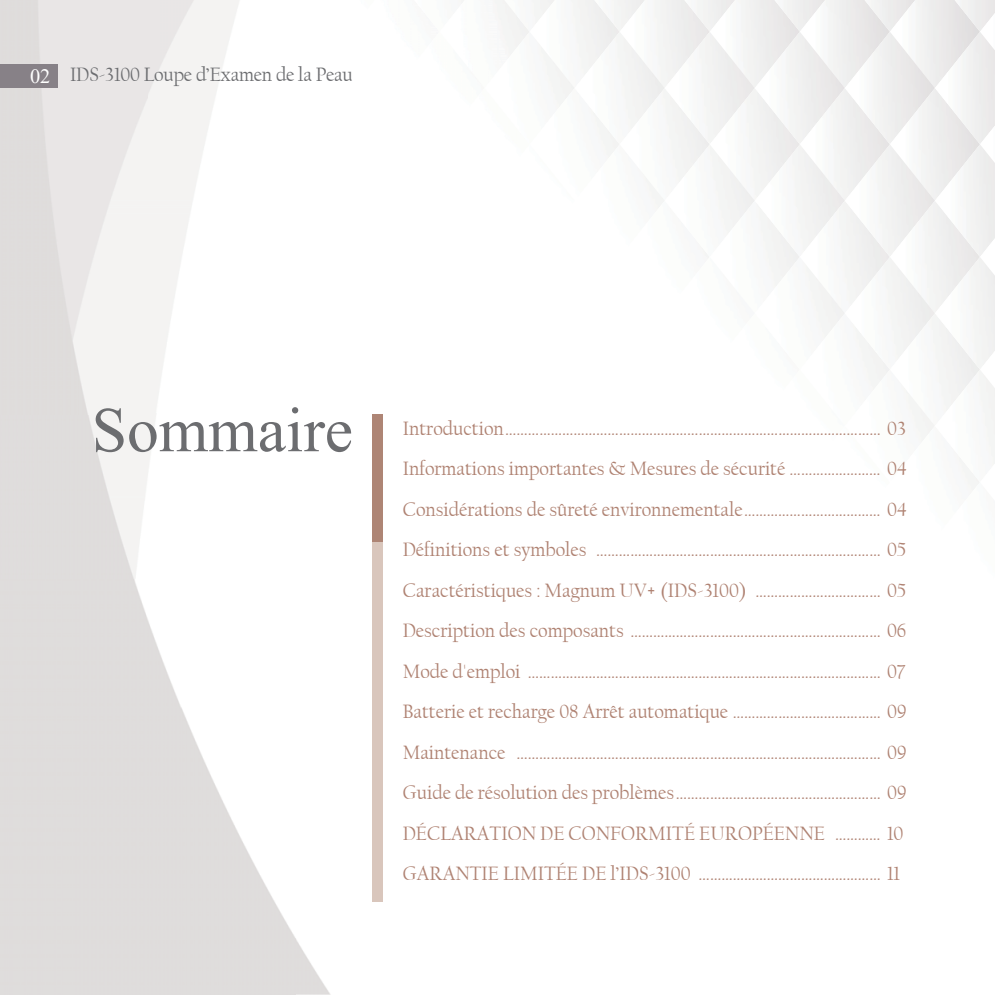
<style>
.page{position:relative;width:995px;height:995px;background:#fff}
.page>*{position:absolute;margin:0;border:0;box-sizing:border-box;transform-origin:0 0}
.t1{font:63.45px "Times New Roman";color:#6c6d70}
.t2{font:20.25px/40.5px "Californian FB";color:#af8272;scale:.95 1}
.t3{font:20.25px "Californian FB";letter-spacing:-.01em;color:#6c6d70;scale:.95 1}
.t4{font:20.25px "Times New Roman";color:#fff}
</style>
<div class="page">
<img style="left:684px;top:0;width:51px;height:32px">
<img style="left:774px;top:0;width:51px;height:32px">
<img style="left:865px;top:0;width:50px;height:32px">
<img style="left:955px;top:0;width:40px;height:32px">
<img style="left:980px;top:13px;width:15px;height:19px">
<img style="left:980px;top:126px;width:15px;height:37px">
<img style="left:980px;top:238px;width:15px;height:38px">
<img style="left:980px;top:351px;width:15px;height:37px">
<img style="left:980px;top:463px;width:15px;height:38px">
<div style="left:0;top:65px;width:58px;height:23px;background:#878187"></div>
<div style="left:373px;top:414px;width:10px;height:488px;background:#d9c6bc"></div>
<div style="left:373px;top:414px;width:10px;height:128px;background:#ae8575"></div>
<p class="t4" style="left:30px;top:62px;width:22px">02</p>
<p class="t3" style="left:70px;top:63px;width:299px">IDS-3100 Loupe d’Examen de la Peau</p>
<h1 class="t1" style="left:92px;top:385px;width:263px">Sommaire</h1>
<p class="t2" style="left:403px;top:408px;width:532px">Introduction……………………………………………………………………………………… 03<br>Informations importantes &amp; Mesures de sécurité …………………… 04<br>Considérations de sûreté environnementale……………………………… 04<br>Définitions et symboles ………………………………………………………………… 05<br>Caractéristiques : Magnum UV+ (IDS-3100) …………………………… 05<br>Description des composants ………………………………………………………… 06<br>Mode d'emploi ………………………………………………………………………………… 07<br>Batterie et recharge 08 Arrêt automatique ………………………………… 09<br>Maintenance …………………………………………………………………………………… 09<br>Guide de résolution des problèmes……………………………………………… 09<br>DÉCLARATION DE CONFORMITÉ EUROPÉENNE ………… 10<br>GARANTIE LIMITÉE DE l’IDS-3100 ………………………………………… 11</p>
</div>
